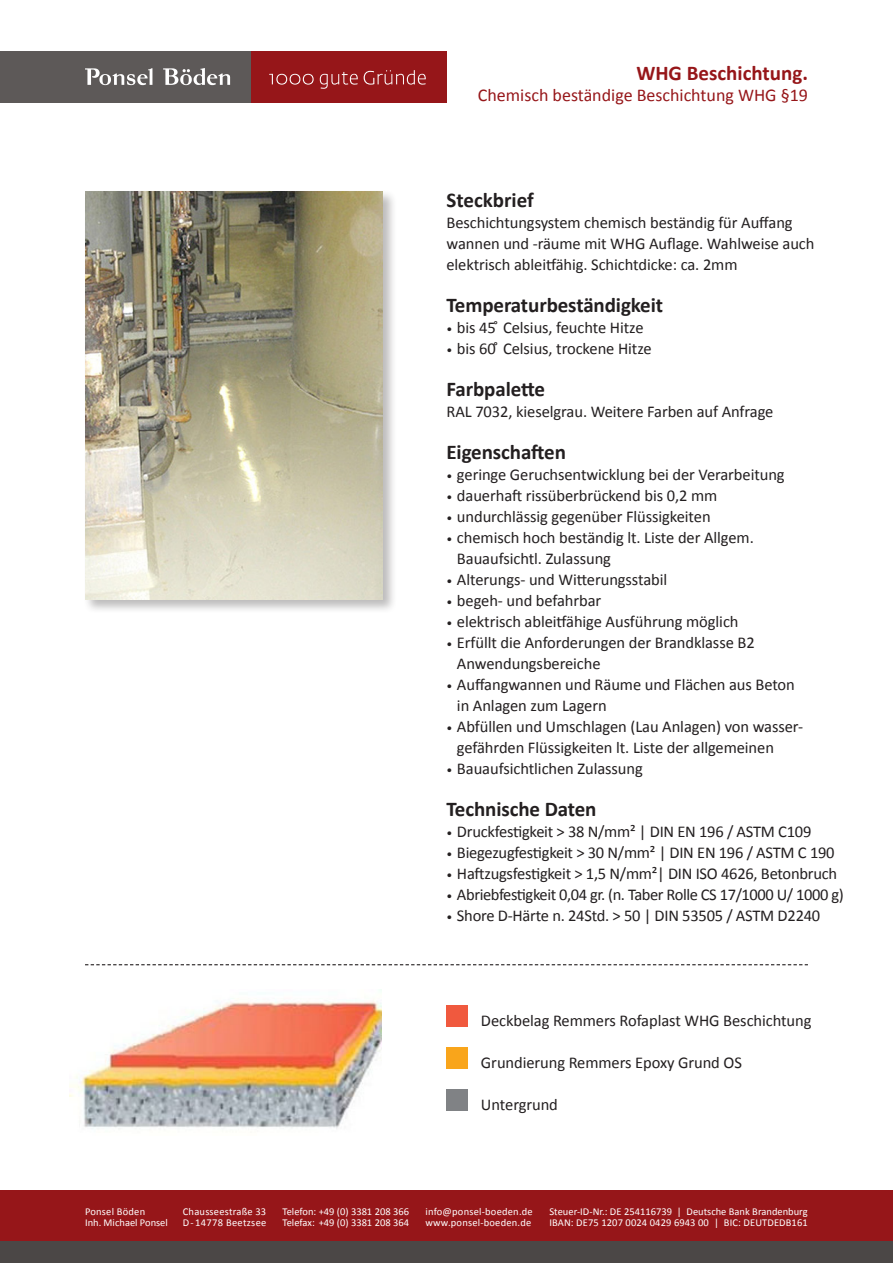
<style>
.page{position:relative;width:893px;height:1263px;background:#fff}
.page>*{position:absolute;margin:0;border:0;box-sizing:border-box;transform-origin:0 0}
.t1{font:700 21px "Calibri";letter-spacing:-.005em;color:#231f20}
.t2{font:700 21px "Calibri";color:#961619}
.t3{font:18px "Calibri";color:#961619}
.t4{font:16.5px/21px "Calibri";letter-spacing:-.005em;color:#231f20}
.t5{font:16.5px "Calibri";letter-spacing:-.025em;color:#231f20}
.t6{font:10.5px "Calibri";letter-spacing:.01em;color:#fff}
.t7{font:10.5px "Calibri";letter-spacing:.03em;color:#fff}
.s1{font-size:12px}
</style>
<div class="page">
<div style="left:0;top:1191px;width:893px;height:51px;background:#961619"></div>
<div style="left:0;top:1242px;width:893px;height:21px;background:#4b4746"></div>
<svg style="left:85px;top:964px;width:723px;height:1px"></svg>
<div style="left:243px;top:51px;width:203px;height:51px;background:#961619"></div>
<div style="left:0;top:51px;width:251px;height:51px;background:#5d5958"></div>
<svg style="left:163px;top:68px;width:67px;height:17px"></svg>
<svg style="left:85px;top:68px;width:67px;height:17px"></svg>
<svg style="left:269px;top:74px;width:45px;height:11px"></svg>
<svg style="left:320px;top:72px;width:38px;height:17px"></svg>
<svg style="left:364px;top:70px;width:62px;height:15px"></svg>
<div style="left:83px;top:189px;width:314px;height:425px;background:#231f20;opacity:.3"></div>
<img style="left:85px;top:191px;width:297px;height:409px">
<img style="left:69px;top:989px;width:312px;height:140px">
<div style="left:446px;top:1005px;width:22px;height:21px;background:#f0593e"></div>
<div style="left:446px;top:1047px;width:22px;height:21px;background:#f9a51b"></div>
<div style="left:446px;top:1089px;width:22px;height:21px;background:#808285"></div>
<p class="t2" style="left:636px;top:60px;width:173px">WHG Beschichtung.</p>
<p class="t3" style="left:478px;top:84px;width:332px">Chemisch beständige Beschichtung WHG §19</p>
<p class="t1" style="left:446px;top:187px;width:89px">Steckbrief</p>
<p class="t4" style="left:446px;top:212px;width:348px">Beschichtungsystem chemisch beständig für Auffang</p>
<p class="t4" style="left:446px;top:233px;width:369px">wannen und -räume mit WHG Auflage. Wahlweise auch elektrisch ableitfähig. Schichtdicke: ca. 2mm</p>
<p class="t1" style="left:446px;top:292px;width:218px">Temperaturbeständigkeit</p>
<p class="t4" style="left:446px;top:317px;width:199px"><span class="s1">•</span> bis 45 ̊Celsius, feuchte Hitze</p>
<p class="t4" style="left:446px;top:338px;width:207px"><span class="s1">•</span> bis 60 ̊Celsius, trockene Hitze</p>
<p class="t1" style="left:446px;top:376px;width:100px">Farbpalette</p>
<p class="t4" style="left:446px;top:401px;width:328px">RAL 7032, kieselgrau. Weitere Farben auf Anfrage</p>
<p class="t1" style="left:446px;top:439px;width:121px">Eigenschaften</p>
<p class="t4" style="left:446px;top:464px;width:340px"><span class="s1">•</span> geringe Geruchsentwicklung bei der Verarbeitung</p>
<p class="t4" style="left:446px;top:485px;width:272px"><span class="s1">•</span> dauerhaft rissüberbrückend bis 0,2 mm</p>
<p class="t4" style="left:446px;top:506px;width:266px"><span class="s1">•</span> undurchlässig gegenüber Flüssigkeiten</p>
<p class="t4" style="left:446px;top:527px;width:309px"><span class="s1">•</span> chemisch hoch beständig lt. Liste der Allgem.</p>
<p class="t4" style="left:457px;top:548px;width:156px">Bauaufsichtl. Zulassung</p>
<p class="t4" style="left:446px;top:569px;width:222px"><span class="s1">•</span> Alterungs- und Witterungsstabil</p>
<p class="t4" style="left:446px;top:590px;width:156px"><span class="s1">•</span> begeh- und befahrbar</p>
<p class="t4" style="left:446px;top:611px;width:294px"><span class="s1">•</span> elektrisch ableitfähige Ausführung möglich</p>
<p class="t4" style="left:446px;top:632px;width:310px"><span class="s1">•</span> Erfüllt die Anforderungen der Brandklasse B2</p>
<p class="t4" style="left:457px;top:653px;width:145px">Anwendungsbereiche</p>
<p class="t4" style="left:446px;top:674px;width:350px"><span class="s1">•</span> Auffangwannen und Räume und Flächen aus Beton</p>
<p class="t4" style="left:457px;top:695px;width:151px">in Anlagen zum Lagern</p>
<p class="t4" style="left:446px;top:716px;width:358px"><span class="s1">•</span> Abfüllen und Umschlagen (Lau Anlagen) von wasser-</p>
<p class="t4" style="left:457px;top:737px;width:318px">gefährden Flüssigkeiten lt. Liste der allgemeinen</p>
<p class="t4" style="left:446px;top:758px;width:198px"><span class="s1">•</span> Bauaufsichtlichen Zulassung</p>
<p class="t1" style="left:446px;top:796px;width:152px">Technische Daten</p>
<p class="t4" style="left:446px;top:821px;width:366px"><span class="s1">•</span> Druckfestigkeit &gt; 38 N/mm² | DIN EN 196 / ASTM C109</p>
<p class="t4" style="left:446px;top:842px;width:390px"><span class="s1">•</span> Biegezugfestigkeit &gt; 30 N/mm² | DIN EN 196 / ASTM C 190</p>
<p class="t4" style="left:446px;top:863px;width:392px"><span class="s1">•</span> Haftzugsfestigkeit &gt; 1,5 N/mm²| DIN ISO 4626, Betonbruch</p>
<p class="t5" style="left:446px;top:884px;width:399px"><span class="s1">•</span> Abriebfestigkeit 0,04 gr. (n. Taber Rolle CS 17/1000 U/ 1000 g)</p>
<p class="t4" style="left:446px;top:905px;width:375px"><span class="s1">•</span> Shore D-Härte n. 24Std. &gt; 50 | DIN 53505 / ASTM D2240</p>
<p class="t4" style="left:481px;top:1010px;width:332px">Deckbelag Remmers Rofaplast WHG Beschichtung</p>
<p class="t4" style="left:481px;top:1052px;width:262px">Grundierung Remmers Epoxy Grund OS</p>
<p class="t4" style="left:481px;top:1094px;width:78px">Untergrund</p>
<p class="t6" style="left:85px;top:1204px;width:62px">Ponsel Böden</p>
<p class="t6" style="left:85px;top:1215px;width:84px">Inh. Michael Ponsel</p>
<p class="t6" style="left:183px;top:1204px;width:85px">Chausseestraße 33</p>
<p class="t7" style="left:183px;top:1215px;width:85px">D - 14778 Beetzsee</p>
<p class="t6" style="left:283px;top:1204px;width:128px">Telefon: +49 (0) 3381 208 366</p>
<p class="t6" style="left:283px;top:1215px;width:128px">Telefax: +49 (0) 3381 208 364</p>
<p class="t6" style="left:425px;top:1204px;width:109px">info@ponsel-boeden.de</p>
<p class="t6" style="left:425px;top:1215px;width:107px">www.ponsel-boeden.de</p>
<p class="t6" style="left:549px;top:1204px;width:260px">Steuer-ID-Nr.: DE 254116739 | Deutsche Bank Brandenburg</p>
<p class="t6" style="left:549px;top:1215px;width:260px">IBAN: DE75 1207 0024 0429 6943 00 | BIC: DEUTDEDB161</p>
</div>
